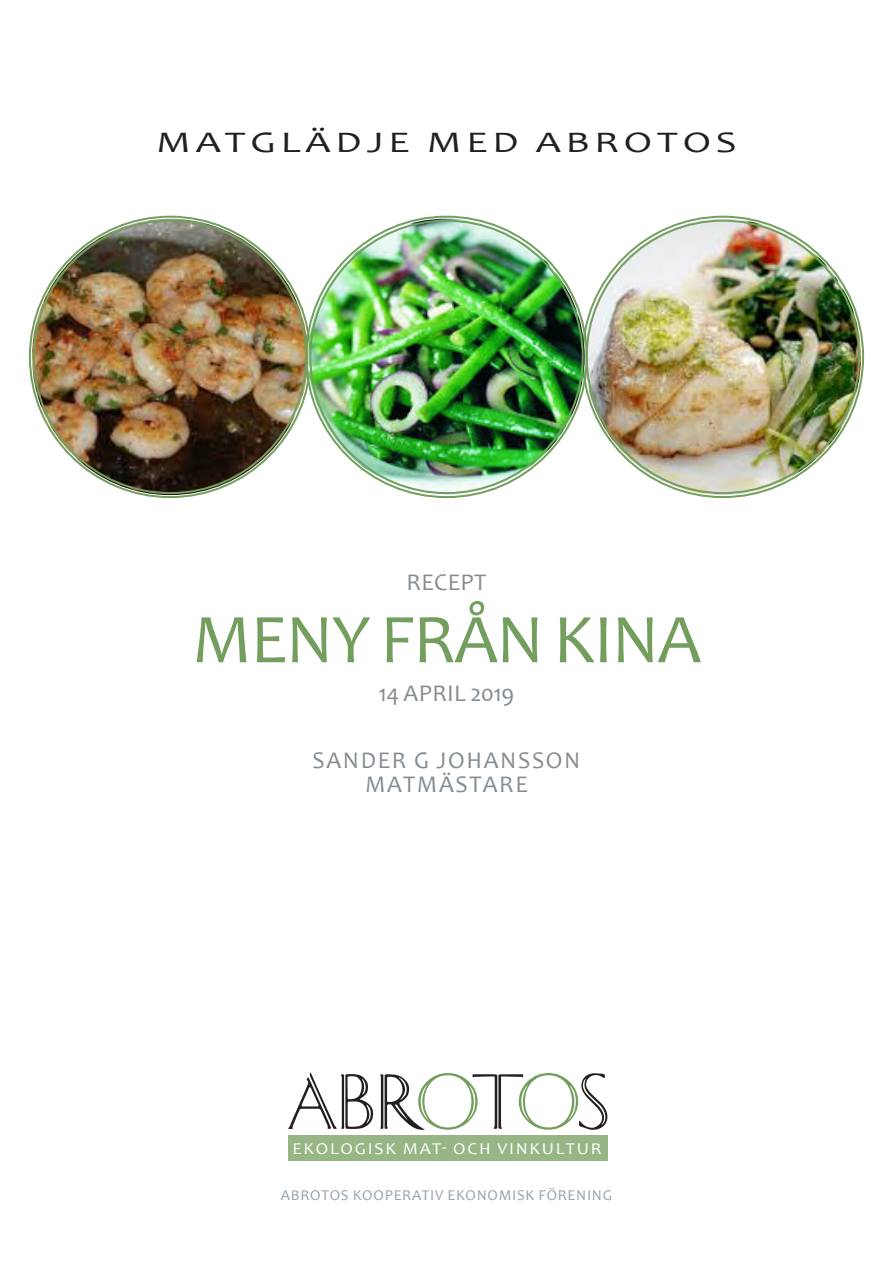
<style>
.page{position:relative;width:893px;height:1263px;background:#fff}
.page>*{position:absolute;margin:0;border:0;box-sizing:border-box;transform-origin:0 0}
.t1{font:77.7px "Caesar";letter-spacing:-.07em;color:#231f20}
.BRÖD_NOT{font:70.5px "Candara";letter-spacing:-.02em;color:#739e5e}
.BRÖD_NOT-2{font:30px "Candara";letter-spacing:.12em;color:#231f20;scale:1.36 1}
.BRÖD_NOT-3{font:24px "Candara";letter-spacing:.07em;color:#818c94}
.BRÖD_NOT-4{font:24px "Candara";letter-spacing:-.005em;color:#818c94}
.t2{font:16.5px "Candara";letter-spacing:.1em;color:#fff;scale:1.08 1}
.BRÖD_NOT-5{font:15px "Candara";letter-spacing:.05em;color:#94a1ae}
.s1{color:#739e5e}
</style>
<div class="page">
<div style="left:288px;top:1135px;width:319px;height:26px;background:#97b585"></div>
<img style="left:32px;top:219px;width:276px;height:276px;border-radius:138px">
<img style="left:585px;top:219px;width:276px;height:276px;border-radius:138px">
<img style="left:308px;top:219px;width:277px;height:276px;border-radius:138px">
<p class="BRÖD_NOT-2" style="left:156px;top:123px;width:428px">MATGLÄDJE MED ABROTOS</p>
<p class="BRÖD_NOT-3" style="left:407px;top:567px;width:81px">RECEPT</p>
<p class="BRÖD_NOT" style="left:192px;top:595px;width:511px">MENY FRÅN KINA</p>
<p class="BRÖD_NOT-4" style="left:379px;top:678px;width:137px">14 APRIL 2019</p>
<p class="BRÖD_NOT-3" style="left:313px;top:745px;width:269px">SANDER G JOHANSSON</p>
<p class="BRÖD_NOT-3" style="left:365px;top:769px;width:164px">MATMÄSTARE</p>
<p class="t1" style="left:288px;top:1062px;width:324px">ABR<span class="s1">O</span>T<span class="s1">O</span>S</p>
<p class="t2" style="left:292px;top:1138px;width:288px">EKOLOGISK MAT- OCH VINKULTUR</p>
<p class="BRÖD_NOT-5" style="left:281px;top:1186px;width:333px">ABROTOS KOOPERATIV EKONOMISK FÖRENING</p>
</div>
